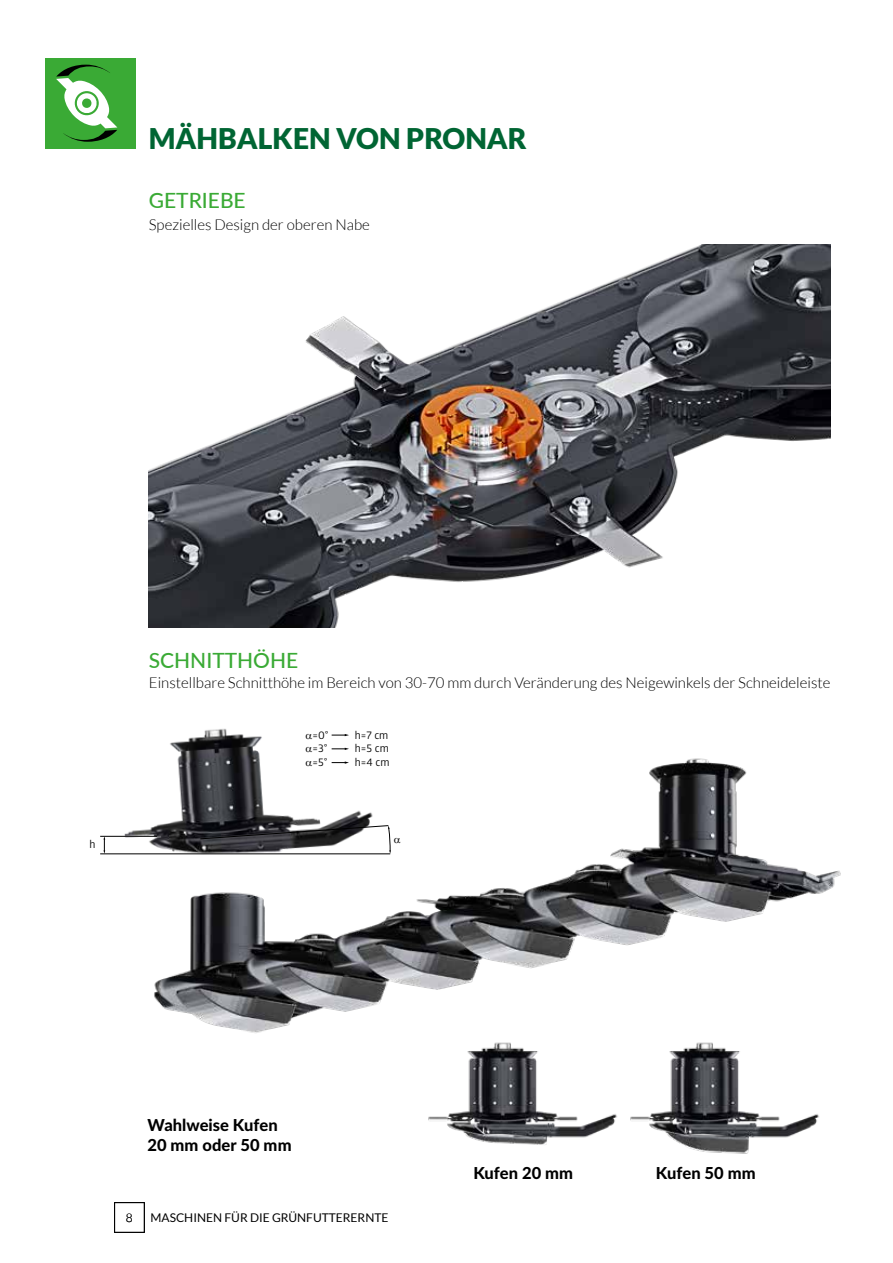
<style>
.page{position:relative;width:893px;height:1263px;background:#fff}
.page>*{position:absolute;margin:0;border:0;box-sizing:border-box;transform-origin:0 0}
.t1{font:900 28.5px "Lato";color:#006533}
.t2{font:500 21px "Lato";color:#3aaa35}
.t3{font:800 16.5px/19.5px "Lato";color:#000}
.t4{font:300 15px "Lato";color:#000}
.t5{font:12px "Lato";color:#000}
.t6{font:300 12px "Lato";color:#000}
.t7{font:10.95px "Glober";color:#000}
</style>
<div class="page">
<img style="left:154px;top:758px;width:687px;height:275px">
<img style="left:110px;top:728px;width:271px;height:130px">
<hr style="left:100px;top:853px;width:290px;height:1px;background:#000">
<hr style="left:100px;top:836px;width:57px;height:1px;background:#000">
<svg style="left:104px;top:836px;width:1px;height:18px"></svg>
<svg style="left:332px;top:734px;width:17px;height:2px"></svg>
<svg style="left:332px;top:748px;width:17px;height:2px"></svg>
<svg style="left:332px;top:761px;width:17px;height:3px"></svg>
<img style="left:428px;top:1042px;width:391px;height:112px">
<img style="left:149px;top:244px;width:681px;height:383px">
<div style="left:114px;top:1202px;width:31px;height:30px;border:1px solid #000"></div>
<div style="left:46px;top:58px;width:90px;height:91px;background:#3aaa35"></div>
<svg style="left:56px;top:65px;width:61px;height:77px"></svg>
<svg style="left:306px;top:733px;width:6px;height:6px"></svg>
<svg style="left:200px;top:825px;width:201px;height:29px"></svg>
<svg style="left:306px;top:747px;width:6px;height:6px"></svg>
<svg style="left:306px;top:761px;width:6px;height:5px"></svg>
<h1 class="t1" style="left:149px;top:122px;width:380px">MÄHBALKEN VON PRONAR</h1>
<h2 class="t2" style="left:149px;top:185px;width:98px">GETRIEBE</h2>
<p class="t4" style="left:149px;top:217px;width:223px">Spezielles Design der oberen Nabe</p>
<p class="t7" style="left:89px;top:836px;width:8px">h</p>
<h2 class="t2" style="left:149px;top:645px;width:151px">SCHNITTHÖHE</h2>
<p class="t4" style="left:149px;top:674px;width:683px">Einstellbare Schnitthöhe im Bereich von 30-70 mm durch Veränderung des Neigewinkels der Schneideleiste</p>
<p class="t7" style="left:313px;top:727px;width:18px">=0˚</p>
<p class="t7" style="left:355px;top:727px;width:35px">h=7 cm</p>
<p class="t7" style="left:313px;top:741px;width:17px">=3˚</p>
<p class="t7" style="left:355px;top:741px;width:35px">h=5 cm</p>
<p class="t7" style="left:313px;top:755px;width:17px">=5˚</p>
<p class="t7" style="left:355px;top:755px;width:36px">h=4 cm</p>
<p class="t3" style="left:147px;top:1115px;width:146px">Wahlweise Kufen<br>20 mm oder 50 mm</p>
<p class="t6" style="left:126px;top:1211px;width:8px">8</p>
<p class="t5" style="left:151px;top:1211px;width:239px">MASCHINEN FÜR DIE GRÜNFUTTERERNTE</p>
<p class="t3" style="left:473px;top:1163px;width:101px">Kufen 20 mm</p>
<p class="t3" style="left:656px;top:1163px;width:101px">Kufen 50 mm</p>
</div>
